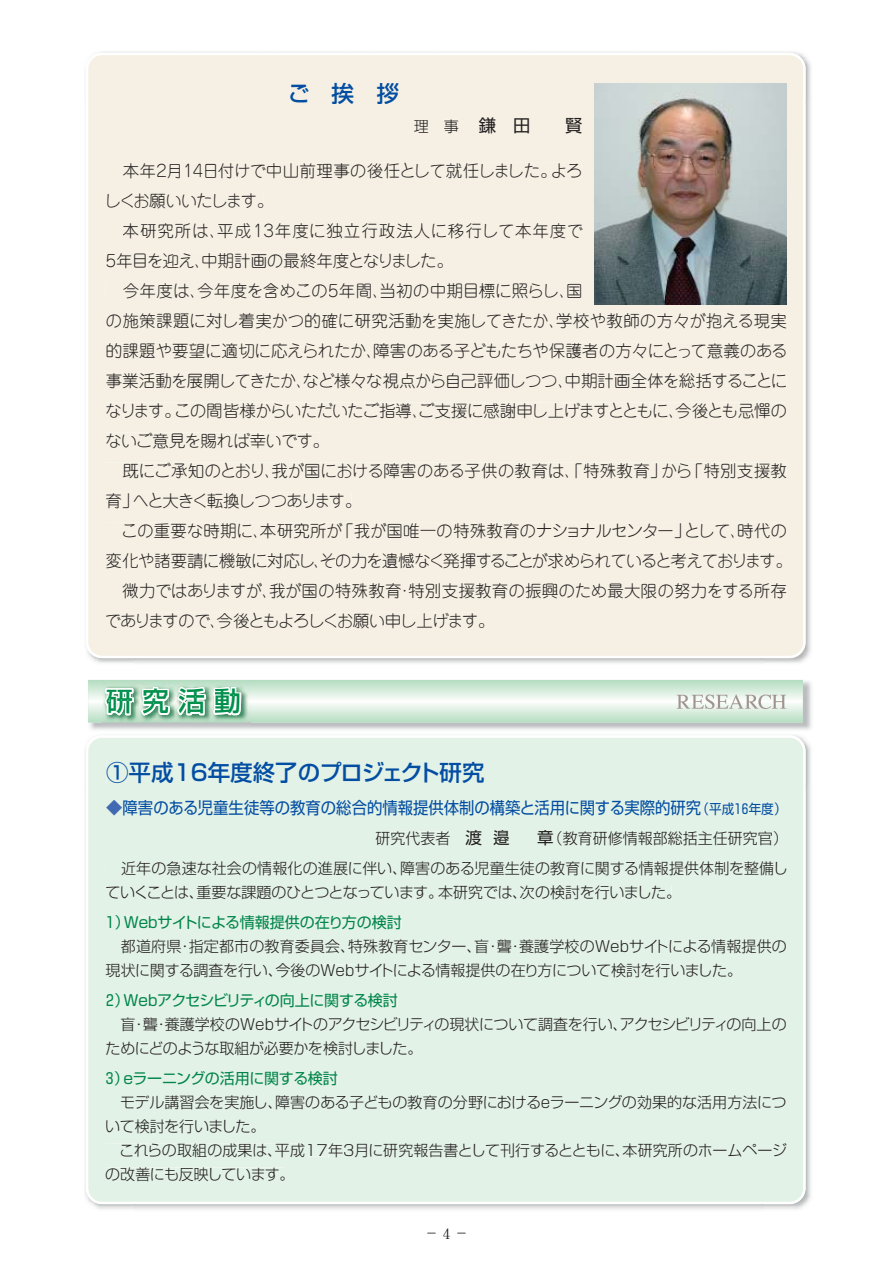
<style>
.page{position:relative;width:893px;height:1263px;background:#fff}
.page>*{position:absolute;margin:0;border:0;box-sizing:border-box;transform-origin:0 0}
.t1{font:500 27px "Shin Go";color:#00a650}
.t2{font:500 22.5px "Shin Go";color:#034ea2}
.t3{font:17.25px "Shin Go";color:#231f20}
.t4{font:300 16.5px/30px "Jun 101";letter-spacing:-.02em;color:#231f20}
.t5{font:300 16.5px/30px "Jun 101";letter-spacing:.02em;color:#231f20}
.t6{font:16.5px "Shin Go";color:#034ea2;scale:.93 1}
.t7{font:300 15px/24px "Shin Go";letter-spacing:-.005em;color:#231f20}
.t8{font:300 15px/24px "Shin Go";letter-spacing:-.025em;color:#231f20}
.t9{font:15px "Shin Go";letter-spacing:-.03em;color:#00854a}
.t10{font:15px "Shin Go";color:#00854a}
.t11{font:15px "Ryumin";color:#231f20}
.s1{font-weight:300;font-size:15px}
.s2{color:#416ab3}
.s3{font-size:13.5px}
.s4{font-weight:400;font-size:16.5px}
</style>
<div class="page">
<img style="left:85px;top:786px;width:50px;height:424px">
<img style="left:763px;top:786px;width:48px;height:424px">
<div style="left:86px;top:735px;width:719px;height:469px;background:#e3f2e7"></div>
<img style="left:100px;top:52px;width:711px;height:49px">
<img style="left:92px;top:658px;width:43px;height:6px">
<img style="left:762px;top:101px;width:49px;height:563px">
<div style="left:86px;top:53px;width:719px;height:605px;background:#f5f0e3"></div>
<img style="left:594px;top:84px;width:192px;height:220px">
<img style="left:90px;top:680px;width:721px;height:50px">
<img style="left:103px;top:723px;width:147px;height:2px">
<svg style="left:88px;top:680px;width:714px;height:43px"></svg>
<div style="left:290px;top:83px;width:108px;height:21px;background:#f5f0e3"></div>
<div style="left:414px;top:120px;width:14px;height:13px;background:#f5f0e3"></div>
<div style="left:444px;top:120px;width:14px;height:13px;background:#f5f0e3"></div>
<div style="left:479px;top:118px;width:103px;height:16px;background:#f5f0e3"></div>
<div style="left:106px;top:163px;width:49px;height:16px;background:#f5f0e3"></div>
<div style="left:157px;top:164px;width:9px;height:13px;background:#f5f0e3"></div>
<div style="left:168px;top:164px;width:12px;height:14px;background:#f5f0e3"></div>
<div style="left:186px;top:164px;width:17px;height:13px;background:#f5f0e3"></div>
<div style="left:205px;top:163px;width:376px;height:16px;background:#f5f0e3"></div>
<div style="left:108px;top:193px;width:155px;height:16px;background:#f5f0e3"></div>
<div style="left:123px;top:223px;width:127px;height:16px;background:#f5f0e3"></div>
<div style="left:255px;top:224px;width:18px;height:13px;background:#f5f0e3"></div>
<div style="left:275px;top:223px;width:290px;height:16px;background:#f5f0e3"></div>
<div style="left:568px;top:225px;width:14px;height:13px;background:#f5f0e3"></div>
<div style="left:107px;top:254px;width:8px;height:13px;background:#f5f0e3"></div>
<div style="left:117px;top:253px;width:326px;height:16px;background:#f5f0e3"></div>
<div style="left:106px;top:283px;width:220px;height:16px;background:#f5f0e3"></div>
<div style="left:329px;top:284px;width:8px;height:13px;background:#f5f0e3"></div>
<div style="left:339px;top:283px;width:242px;height:16px;background:#f5f0e3"></div>
<div style="left:107px;top:313px;width:679px;height:16px;background:#f5f0e3"></div>
<div style="left:107px;top:343px;width:678px;height:16px;background:#f5f0e3"></div>
<div style="left:106px;top:373px;width:680px;height:16px;background:#f5f0e3"></div>
<div style="left:107px;top:403px;width:679px;height:16px;background:#f5f0e3"></div>
<div style="left:107px;top:433px;width:212px;height:16px;background:#f5f0e3"></div>
<div style="left:106px;top:463px;width:680px;height:16px;background:#f5f0e3"></div>
<div style="left:106px;top:493px;width:245px;height:16px;background:#f5f0e3"></div>
<div style="left:106px;top:523px;width:679px;height:16px;background:#f5f0e3"></div>
<div style="left:107px;top:553px;width:31px;height:16px;background:#f5f0e3"></div>
<div style="left:139px;top:553px;width:14px;height:15px;background:#f5f0e3"></div>
<div style="left:155px;top:553px;width:48px;height:16px;background:#f5f0e3"></div>
<div style="left:205px;top:554px;width:13px;height:14px;background:#f5f0e3"></div>
<div style="left:219px;top:553px;width:32px;height:16px;background:#f5f0e3"></div>
<div style="left:253px;top:554px;width:13px;height:14px;background:#f5f0e3"></div>
<div style="left:268px;top:553px;width:31px;height:16px;background:#f5f0e3"></div>
<div style="left:301px;top:554px;width:13px;height:14px;background:#f5f0e3"></div>
<div style="left:321px;top:553px;width:14px;height:15px;background:#f5f0e3"></div>
<div style="left:336px;top:555px;width:14px;height:13px;background:#f5f0e3"></div>
<div style="left:352px;top:553px;width:14px;height:16px;background:#f5f0e3"></div>
<div style="left:368px;top:553px;width:13px;height:15px;background:#f5f0e3"></div>
<div style="left:382px;top:553px;width:48px;height:15px;background:#f5f0e3"></div>
<div style="left:431px;top:554px;width:11px;height:14px;background:#f5f0e3"></div>
<div style="left:444px;top:553px;width:31px;height:16px;background:#f5f0e3"></div>
<div style="left:477px;top:553px;width:13px;height:15px;background:#f5f0e3"></div>
<div style="left:491px;top:554px;width:13px;height:14px;background:#f5f0e3"></div>
<div style="left:505px;top:554px;width:13px;height:14px;background:#f5f0e3"></div>
<div style="left:520px;top:553px;width:12px;height:15px;background:#f5f0e3"></div>
<div style="left:533px;top:553px;width:249px;height:16px;background:#f5f0e3"></div>
<div style="left:106px;top:583px;width:680px;height:16px;background:#f5f0e3"></div>
<div style="left:106px;top:613px;width:378px;height:16px;background:#f5f0e3"></div>
<div style="left:107px;top:762px;width:66px;height:22px;background:#e3f2e7"></div>
<div style="left:178px;top:763px;width:28px;height:19px;background:#e3f2e7"></div>
<div style="left:208px;top:762px;width:276px;height:22px;background:#e3f2e7"></div>
<div style="left:106px;top:800px;width:16px;height:16px;background:#e3f2e7"></div>
<div style="left:123px;top:800px;width:577px;height:16px;background:#e3f2e7"></div>
<div style="left:704px;top:803px;width:74px;height:13px;background:#e3f2e7"></div>
<div style="left:376px;top:832px;width:74px;height:14px;background:#e3f2e7"></div>
<div style="left:466px;top:830px;width:16px;height:16px;background:#e3f2e7"></div>
<div style="left:493px;top:830px;width:16px;height:16px;background:#e3f2e7"></div>
<div style="left:537px;top:830px;width:16px;height:16px;background:#e3f2e7"></div>
<div style="left:557px;top:832px;width:220px;height:14px;background:#e3f2e7"></div>
<div style="left:106px;top:862px;width:680px;height:14px;background:#e3f2e7"></div>
<div style="left:107px;top:886px;width:564px;height:14px;background:#e3f2e7"></div>
<div style="left:108px;top:916px;width:12px;height:14px;background:#e3f2e7"></div>
<div style="left:124px;top:917px;width:33px;height:12px;background:#e3f2e7"></div>
<div style="left:158px;top:916px;width:243px;height:14px;background:#e3f2e7"></div>
<div style="left:106px;top:940px;width:488px;height:14px;background:#e3f2e7"></div>
<div style="left:595px;top:941px;width:33px;height:12px;background:#e3f2e7"></div>
<div style="left:630px;top:940px;width:156px;height:14px;background:#e3f2e7"></div>
<div style="left:106px;top:963px;width:214px;height:15px;background:#e3f2e7"></div>
<div style="left:321px;top:965px;width:32px;height:12px;background:#e3f2e7"></div>
<div style="left:355px;top:964px;width:377px;height:14px;background:#e3f2e7"></div>
<div style="left:107px;top:994px;width:13px;height:14px;background:#e3f2e7"></div>
<div style="left:124px;top:995px;width:33px;height:12px;background:#e3f2e7"></div>
<div style="left:158px;top:993px;width:239px;height:15px;background:#e3f2e7"></div>
<div style="left:105px;top:1018px;width:134px;height:14px;background:#e3f2e7"></div>
<div style="left:241px;top:1019px;width:32px;height:12px;background:#e3f2e7"></div>
<div style="left:275px;top:1017px;width:511px;height:15px;background:#e3f2e7"></div>
<div style="left:106px;top:1042px;width:307px;height:14px;background:#e3f2e7"></div>
<div style="left:106px;top:1071px;width:231px;height:15px;background:#e3f2e7"></div>
<div style="left:105px;top:1096px;width:434px;height:14px;background:#e3f2e7"></div>
<div style="left:541px;top:1099px;width:8px;height:9px;background:#e3f2e7"></div>
<div style="left:551px;top:1095px;width:234px;height:15px;background:#e3f2e7"></div>
<div style="left:106px;top:1120px;width:150px;height:14px;background:#e3f2e7"></div>
<div style="left:105px;top:1144px;width:199px;height:14px;background:#e3f2e7"></div>
<div style="left:308px;top:1145px;width:19px;height:11px;background:#e3f2e7"></div>
<div style="left:328px;top:1144px;width:14px;height:14px;background:#e3f2e7"></div>
<div style="left:344px;top:1144px;width:9px;height:13px;background:#e3f2e7"></div>
<div style="left:355px;top:1143px;width:431px;height:15px;background:#e3f2e7"></div>
<div style="left:106px;top:1168px;width:179px;height:14px;background:#e3f2e7"></div>
<h2 class="t2" style="left:288px;top:85px;width:113px">ご　挨　拶</h2>
<p class="t3" style="left:413px;top:119px;width:170px"><span class="s1">理 事</span> 鎌　田　　賢</p>
<p class="t4" style="left:105px;top:158px;width:479px;text-indent:17px">本年2月14日付けで中山前理事の後任として就任しました。よろしくお願いいたします。</p>
<p class="t5" style="left:106px;top:218px;width:479px;text-indent:17px">本研究所は、平成13年度に独立行政法人に移行して本年度で<br>5年目を迎え、中期計画の最終年度となりました。</p>
<p class="t4" style="left:105px;top:278px;width:688px;text-indent:18px">今年度は、今年度を含めこの5年間、当初の中期目標に照らし、国<br>の施策課題に対し着実かつ的確に研究活動を実施してきたか、学校や教師の方々が抱える現実的課題や要望に適切に応えられたか、障害のある子どもたちや保護者の方々にとって意義のある事業活動を展開してきたか、など様々な視点から自己評価しつつ、中期計画全体を総括することになります。この間皆様からいただいたご指導、ご支援に感謝申し上げますとともに、今後とも忌憚のないご意見を賜れば幸いです。<br>　既にご承知のとおり、我が国における障害のある子供の教育は、「特殊教育」から「特別支援教育」へと大きく転換しつつあります。<br>　この重要な時期に、本研究所が「我が国唯一の特殊教育のナショナルセンター」として、時代の変化や諸要請に機敏に対応し、その力を遺憾なく発揮することが求められていると考えております。　微力ではありますが、我が国の特殊教育・特別支援教育の振興のため最大限の努力をする所存でありますので、今後ともよろしくお願い申し上げます。</p>
<h1 class="t1" style="left:106px;top:691px;width:136px">研究活動</h1>
<h2 class="t2" style="left:106px;top:764px;width:380px">①平成16年度終了のプロジェクト研究</h2>
<p class="t6" style="left:106px;top:802px;width:733px"><span class="s2">◆</span>障害のある児童生徒等の教育の総合的情報提供体制の構築と活用に関する実際的研究<span class="s3">（平成１６年度）</span></p>
<p class="t7" style="left:375px;top:829px;width:135px">研究代表者 <span class="s4">渡 邉</span></p>
<p class="t7" style="left:106px;top:826px;width:683px;line-height:30px;text-align:right"><span class="s4">章</span>（教育研修情報部総括主任研究官）<br>　近年の急速な社会の情報化の進展に伴い、障害のある児童生徒の教育に関する情報提供体制を整備し</p>
<p class="t8" style="left:106px;top:883px;width:577px">ていくことは、重要な課題のひとつとなっています。本研究では、次の検討を行いました。</p>
<p class="t10" style="left:103px;top:917px;width:301px">１）Webサイトによる情報提供の在り方の検討</p>
<p class="t7" style="left:106px;top:937px;width:682px">　都道府県・指定都市の教育委員会、特殊教育センター、盲・聾・養護学校のWebサイトによる情報提供の現状に関する調査を行い、今後のWebサイトによる情報提供の在り方について検討を行いました。</p>
<p class="t9" style="left:102px;top:995px;width:297px">２）Webアクセシビリティの向上に関する検討</p>
<p class="t8" style="left:105px;top:1015px;width:683px">　盲・聾・養護学校のWebサイトのアクセシビリティの現状について調査を行い、アクセシビリティの向上のためにどのような取組が必要かを検討しました。</p>
<p class="t9" style="left:102px;top:1073px;width:237px">３）ｅラーニングの活用に関する検討</p>
<p class="t7" style="left:105px;top:1093px;width:683px">　モデル講習会を実施し、障害のある子どもの教育の分野におけるeラーニングの効果的な活用方法について検討を行いました。<br>　これらの取組の成果は、平成17年3月に研究報告書として刊行するとともに、本研究所のホームページの改善にも反映しています。</p>
<p class="t11" style="left:424px;top:1229px;width:46px">－４－</p>
</div>
